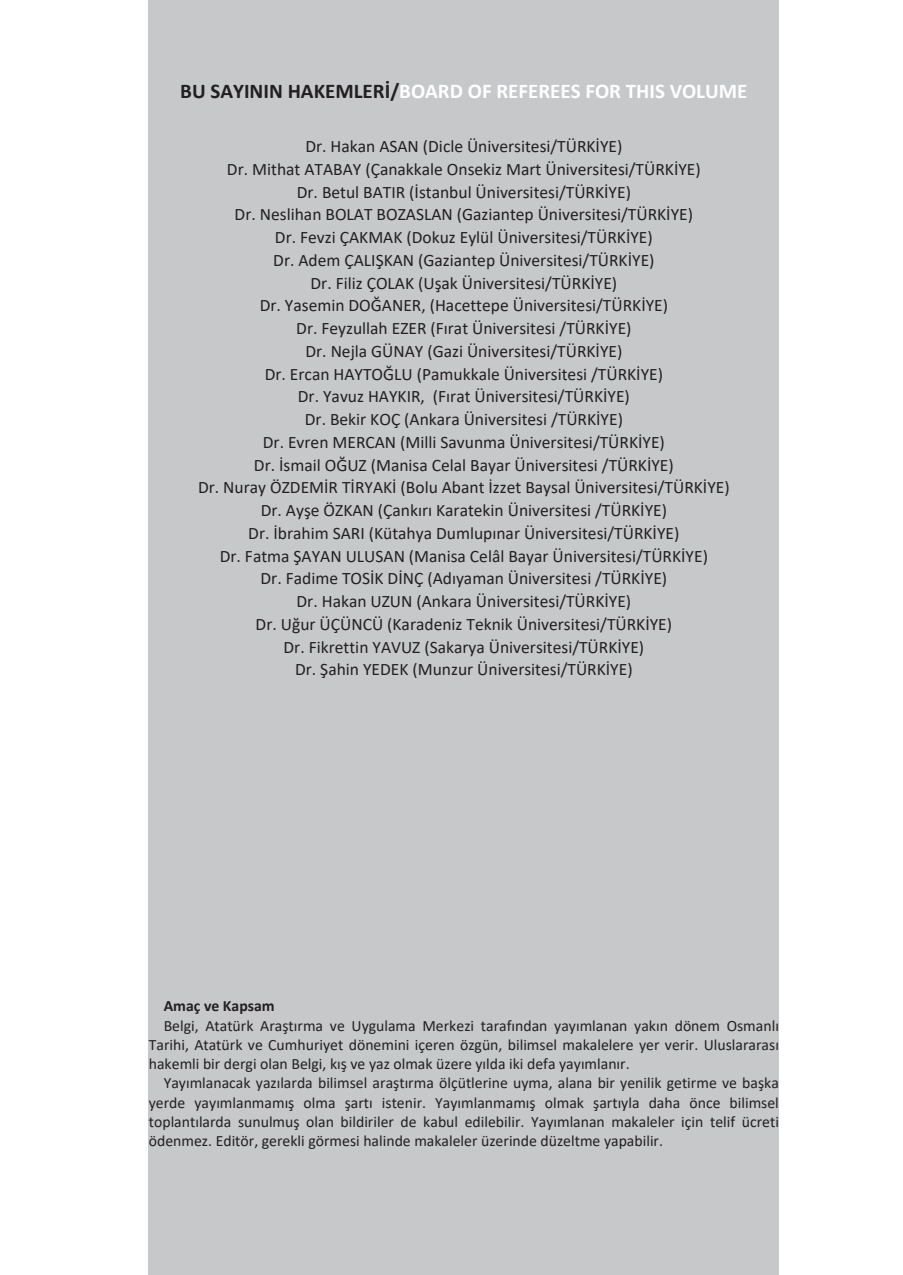
<style>
.page{position:relative;width:903px;height:1275px;background:#fff}
.page>*{position:absolute;margin:0;border:0;box-sizing:border-box;transform-origin:0 0}
.t1{font:700 21px "Calibri";color:#fff}
.t2{font:17.5px/22.8px "Calibri";color:#231f20;text-align:center}
.t3{font:15.75px/19.2px "Calibri";color:#231f20;text-align:justify}
.t4{font:700 15.75px "Calibri";color:#231f20}
.s1{color:#231f20}
</style>
<div class="page">
<div style="left:149px;top:1px;width:630px;height:1274px;background:#c7c8ca"></div>
<p class="t1" style="left:180px;top:76px;width:569px"><span class="s1">BU SAYININ HAKEMLERİ/</span>BOARD OF REFEREES FOR THIS VOLUME</p>
<p class="t2" style="left:198px;top:134px;width:533px">Dr. Hakan ASAN (Dicle Üniversitesi/TÜRKİYE)<br>Dr. Mithat ATABAY (Çanakkale Onsekiz Mart Üniversitesi/TÜRKİYE)<br>Dr. Betul BATIR (İstanbul Üniversitesi/TÜRKİYE)<br>Dr. Neslihan BOLAT BOZASLAN (Gaziantep Üniversitesi/TÜRKİYE)<br>Dr. Fevzi ÇAKMAK (Dokuz Eylül Üniversitesi/TÜRKİYE)<br>Dr. Adem ÇALIŞKAN (Gaziantep Üniversitesi/TÜRKİYE)<br>Dr. Filiz ÇOLAK (Uşak Üniversitesi/TÜRKİYE)<br>Dr. Yasemin DOĞANER, (Hacettepe Üniversitesi/TÜRKİYE)<br>Dr. Feyzullah EZER (Fırat Üniversitesi /TÜRKİYE)<br>Dr. Nejla GÜNAY (Gazi Üniversitesi/TÜRKİYE)<br>Dr. Ercan HAYTOĞLU (Pamukkale Üniversitesi /TÜRKİYE)<br>Dr. Yavuz HAYKIR, (Fırat Üniversitesi/TÜRKİYE)<br>Dr. Bekir KOÇ (Ankara Üniversitesi /TÜRKİYE)<br>Dr. Evren MERCAN (Milli Savunma Üniversitesi/TÜRKİYE)<br>Dr. İsmail OĞUZ (Manisa Celal Bayar Üniversitesi /TÜRKİYE)<br>Dr. Nuray ÖZDEMİR TİRYAKİ (Bolu Abant İzzet Baysal Üniversitesi/TÜRKİYE)<br>Dr. Ayşe ÖZKAN (Çankırı Karatekin Üniversitesi /TÜRKİYE)<br>Dr. İbrahim SARI (Kütahya Dumlupınar Üniversitesi/TÜRKİYE)<br>Dr. Fatma ŞAYAN ULUSAN (Manisa Celâl Bayar Üniversitesi/TÜRKİYE)<br>Dr. Fadime TOSİK DİNÇ (Adıyaman Üniversitesi /TÜRKİYE)<br>Dr. Hakan UZUN (Ankara Üniversitesi/TÜRKİYE)<br>Dr. Uğur ÜÇÜNCÜ (Karadeniz Teknik Üniversitesi/TÜRKİYE)<br>Dr. Fikrettin YAVUZ (Sakarya Üniversitesi/TÜRKİYE)<br>Dr. Şahin YEDEK (Munzur Üniversitesi/TÜRKİYE)</p>
<p class="t4" style="left:164px;top:995px;width:112px">Amaç ve Kapsam</p>
<p class="t3" style="left:149px;top:1015px;width:631px;text-indent:15px">Belgi, Atatürk Araştırma ve Uygulama Merkezi tarafından yayımlanan yakın dönem Osmanlı Tarihi, Atatürk ve Cumhuriyet dönemini içeren özgün, bilimsel makalelere yer verir. Uluslararası hakemli bir dergi olan Belgi, kış ve yaz olmak üzere yılda iki defa yayımlanır.</p>
<p class="t3" style="left:149px;top:1073px;width:632px;text-indent:15px">Yayımlanacak yazılarda bilimsel araştırma ölçütlerine uyma, alana bir yenilik getirme ve başka yerde yayımlanmamış olma şartı istenir. Yayımlanmamış olmak şartıyla daha önce bilimsel toplantılarda sunulmuş olan bildiriler de kabul edilebilir. Yayımlanan makaleler için telif ücreti ödenmez. Editör, gerekli görmesi halinde makaleler üzerinde düzeltme yapabilir.</p>
</div>
